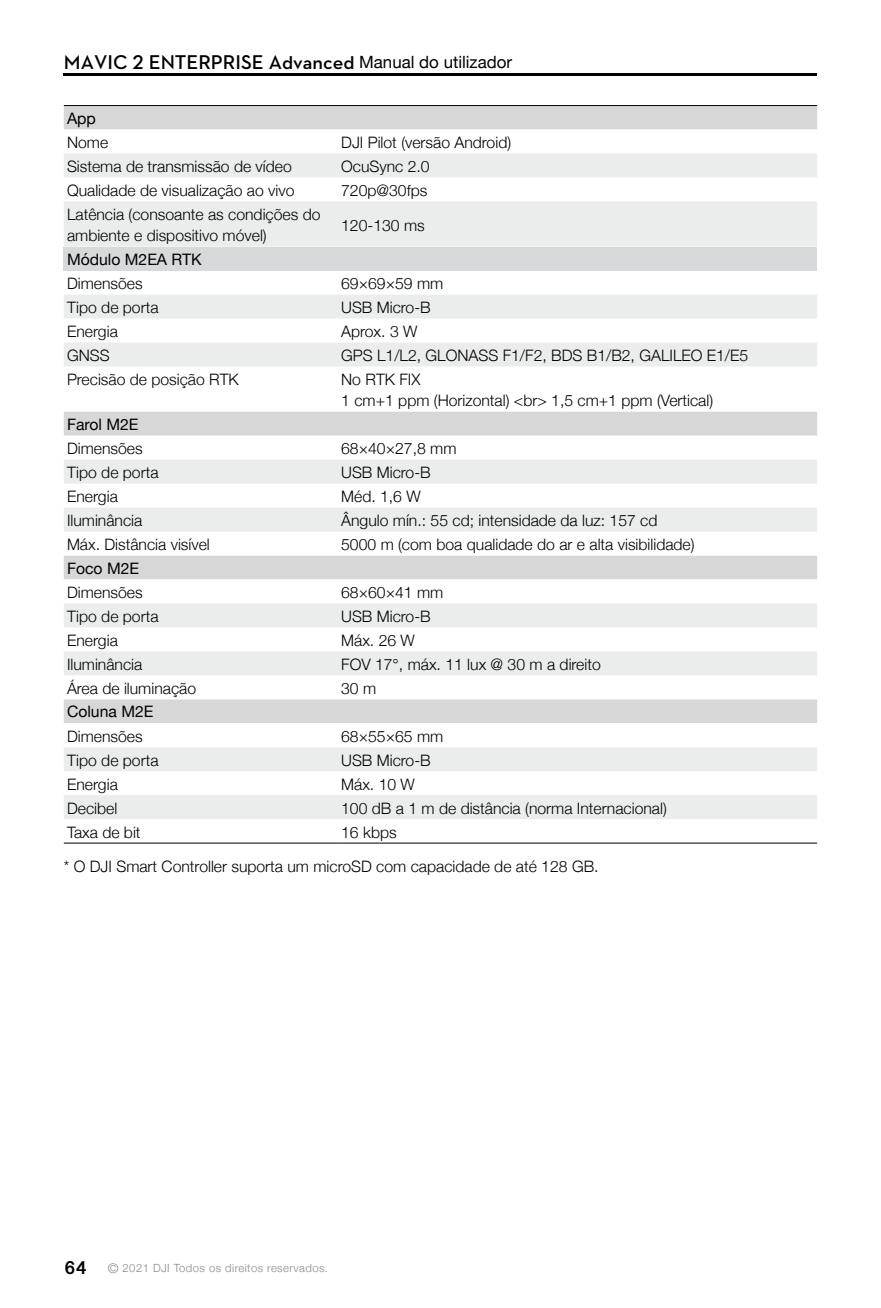
<style>
.page{position:relative;width:881px;height:1308px;background:#fff}
.page>*{position:absolute;margin:0;border:0;box-sizing:border-box;transform-origin:0 0}
.t1{font:600 20.25px "Dji";color:#000}
.t2{font:300 15.75px/21.4px "Helvetica Neue";color:#000}
.t3{font:15.75px "Helvetica Neue";color:#000}
.t4{font:700 15.75px "Gujarati Sangam MN";color:#000}
.t5{font:300 11.25px "Helvetica Neue";letter-spacing:.04em;color:#898989}
.s1{font-family:"Helvetica Neue";font-weight:400;font-size:16.88px}
.s2{font-size:13.5px}
</style>
<div class="page">
<hr style="left:64px;top:74px;width:752px;height:2px;background:#000">
<div style="left:64px;top:106px;width:752px;height:23px;background:#d7d7d8"></div>
<svg style="left:64px;top:153px;width:752px;height:666px"></svg>
<div style="left:64px;top:247px;width:752px;height:24px;background:#d8d9da"></div>
<hr style="left:64px;top:842px;width:274px;height:1px;background:#000">
<hr style="left:338px;top:842px;width:478px;height:1px;background:#000">
<hr style="left:64px;top:105px;width:274px;height:1px;background:#000">
<hr style="left:338px;top:105px;width:478px;height:1px;background:#000">
<p class="t1" style="left:64px;top:52px;width:449px">MAVIC 2 ENTERPRISE Advanced <span class="s1">Manual do utilizador</span></p>
<p class="t3" style="left:67px;top:107px;width:30px">App</p>
<p class="t2" style="left:67px;top:130px;width:43px">Nome</p>
<p class="t2" style="left:341px;top:130px;width:171px">DJI Pilot (versão Android)</p>
<p class="t2" style="left:67px;top:154px;width:226px">Sistema de transmissão de vídeo</p>
<p class="t2" style="left:341px;top:154px;width:90px">OcuSync 2.0</p>
<p class="t2" style="left:67px;top:178px;width:229px">Qualidade de visualização ao vivo</p>
<p class="t2" style="left:341px;top:178px;width:88px">720p@30fps</p>
<p class="t2" style="left:67px;top:202px;width:255px">Latência (consoante as condições do ambiente e dispositivo móvel)</p>
<p class="t2" style="left:341px;top:213px;width:85px">120-130 ms</p>
<p class="t3" style="left:67px;top:248px;width:136px">Módulo M2EA RTK</p>
<p class="t2" style="left:67px;top:271px;width:77px">Dimensões</p>
<p class="t2" style="left:341px;top:272px;width:104px">69×69×59 mm</p>
<p class="t2" style="left:67px;top:295px;width:93px">Tipo de porta</p>
<p class="t2" style="left:341px;top:296px;width:91px">USB Micro-B</p>
<p class="t2" style="left:67px;top:319px;width:52px">Energia</p>
<p class="t2" style="left:341px;top:319px;width:78px">Aprox. 3 W</p>
<p class="t2" style="left:67px;top:343px;width:44px">GNSS</p>
<p class="t2" style="left:341px;top:343px;width:408px">GPS L1/L2, GLONASS F1/F2, BDS B1/B2, GALILEO E1/E5</p>
<p class="t2" style="left:67px;top:367px;width:173px">Precisão de posição RTK</p>
<p class="t2" style="left:341px;top:367px;width:373px">No RTK FIX<br>1 cm+1 ppm (Horizontal) &lt;br&gt; 1,5 cm+1 ppm (Vertical)</p>
<p class="t3" style="left:67px;top:413px;width:73px">Farol M2E</p>
<p class="t2" style="left:67px;top:437px;width:77px">Dimensões</p>
<p class="t2" style="left:341px;top:437px;width:117px">68×40×27,8 mm</p>
<p class="t2" style="left:67px;top:460px;width:93px">Tipo de porta</p>
<p class="t2" style="left:341px;top:461px;width:91px">USB Micro-B</p>
<p class="t2" style="left:67px;top:484px;width:52px">Energia</p>
<p class="t2" style="left:341px;top:484px;width:81px">Méd. 1,6 W</p>
<p class="t2" style="left:67px;top:508px;width:77px">Iluminância</p>
<p class="t2" style="left:341px;top:508px;width:317px">Ângulo mín.: 55 cd; intensidade da luz: 157 cd</p>
<p class="t2" style="left:67px;top:532px;width:144px">Máx. Distância visível</p>
<p class="t2" style="left:341px;top:532px;width:355px">5000 m (com boa qualidade do ar e alta visibilidade)</p>
<p class="t3" style="left:67px;top:557px;width:74px">Foco M2E</p>
<p class="t2" style="left:67px;top:580px;width:77px">Dimensões</p>
<p class="t2" style="left:341px;top:580px;width:104px">68×60×41 mm</p>
<p class="t2" style="left:67px;top:604px;width:93px">Tipo de porta</p>
<p class="t2" style="left:341px;top:604px;width:91px">USB Micro-B</p>
<p class="t2" style="left:67px;top:628px;width:52px">Energia</p>
<p class="t2" style="left:341px;top:628px;width:75px">Máx. 26 W</p>
<p class="t2" style="left:67px;top:652px;width:77px">Iluminância</p>
<p class="t2" style="left:341px;top:652px;width:261px">FOV 17°, máx. 11 lux @ 30 m a direito</p>
<p class="t2" style="left:67px;top:676px;width:130px">Área de iluminação</p>
<p class="t2" style="left:341px;top:676px;width:37px">30 m</p>
<p class="t3" style="left:67px;top:700px;width:88px">Coluna M2E</p>
<p class="t2" style="left:67px;top:724px;width:77px">Dimensões</p>
<p class="t2" style="left:341px;top:724px;width:104px">68×55×65 mm</p>
<p class="t2" style="left:67px;top:748px;width:93px">Tipo de porta</p>
<p class="t2" style="left:341px;top:748px;width:91px">USB Micro-B</p>
<p class="t2" style="left:67px;top:772px;width:52px">Energia</p>
<p class="t2" style="left:341px;top:772px;width:75px">Máx. 10 W</p>
<p class="t2" style="left:67px;top:796px;width:52px">Decibel</p>
<p class="t2" style="left:341px;top:796px;width:327px">100 dB a 1 m de distância (norma Internacional)</p>
<p class="t2" style="left:67px;top:820px;width:75px">Taxa de bit</p>
<p class="t2" style="left:64px;top:814px;width:536px;line-height:34px;text-indent:277px">16 kbps<br>* O DJI Smart Controller suporta um microSD com capacidade de até 128 GB.</p>
<p class="t4" style="left:64px;top:1259px;width:23px">64</p>
<p class="t5" style="left:108px;top:1259px;width:222px"><span class="s2">©</span> 2021 DJI Todos os direitos reservados.</p>
</div>
